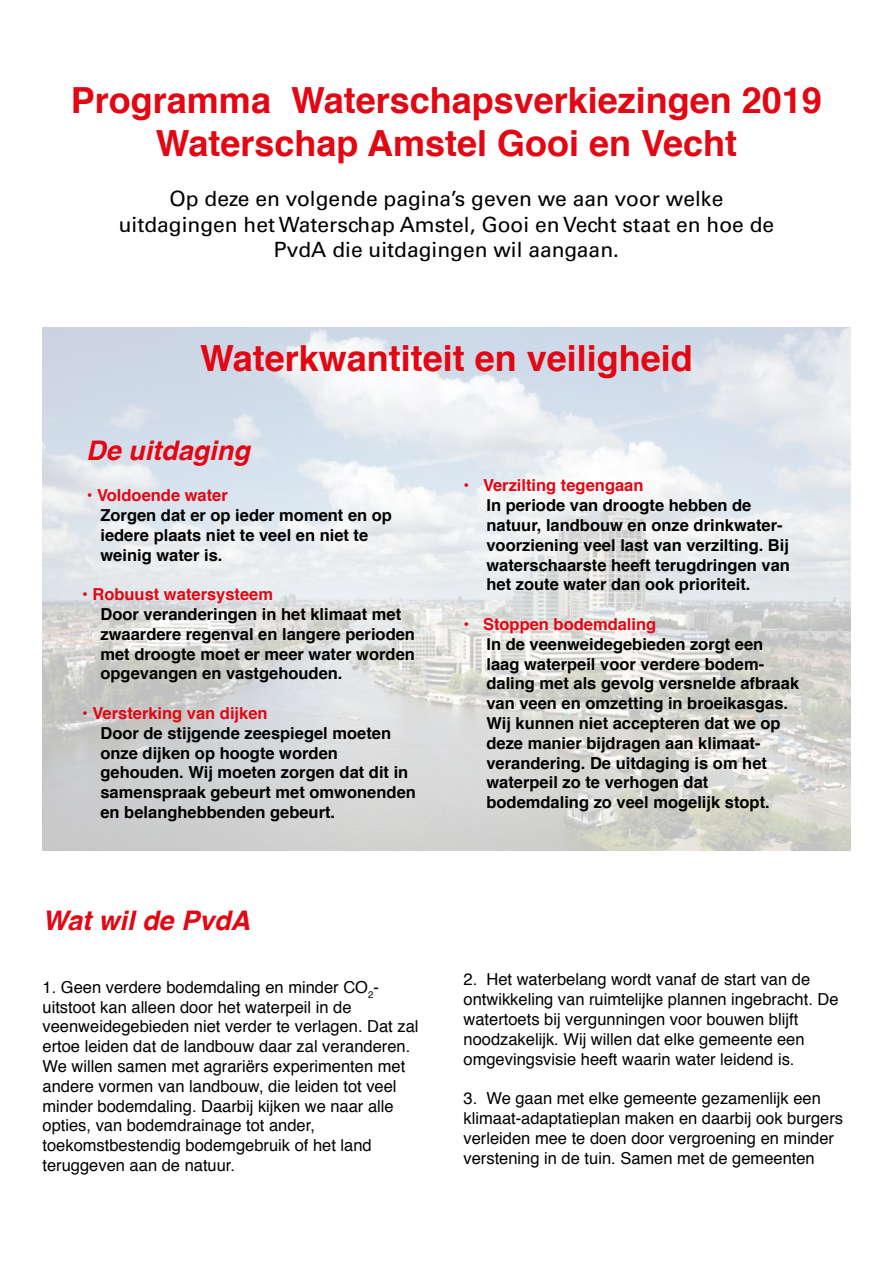
<style>
.page{position:relative;width:893px;height:1263px;background:#fff}
.page>*{position:absolute;margin:0;border:0;box-sizing:border-box;transform-origin:0 0}
.t1{font:700 36px/43.2px "Helvetica";color:#e30613;text-align:center}
.t2{font:italic 700 27px "Helvetica";color:#e30613}
.t3{font:21px/25.2px "Univers";color:#000;text-align:center}
.t4{font:700 16.5px/19.8px "Helvetica";color:#000}
.t5{font:16.5px/19.8px "Helvetica";color:#000}
.t6{font:700 16.5px "Helvetica";color:#e30613}
</style>
<div class="page">
<img style="left:43px;top:327px;width:807px;height:523px">
<h1 class="t1" style="left:71px;top:79px;width:752px">Programma Waterschapsverkiezingen 2019<br>Waterschap Amstel Gooi en Vecht</h1>
<p class="t3" style="left:119px;top:186px;width:657px">Op deze en volgende pagina’s geven we aan voor welke uitdagingen het Waterschap Amstel, Gooi en Vecht staat en hoe de<br>PvdA die uitdagingen wil aangaan.</p>
<h1 class="t1" style="left:200px;top:337px;width:494px">Waterkwantiteit en veiligheid</h1>
<h2 class="t2" style="left:86px;top:428px;width:165px">De uitdaging</h2>
<p class="t6" style="left:87px;top:482px;width:143px">• Voldoende water</p>
<p class="t4" style="left:100px;top:505px;width:293px">Zorgen dat er op ieder moment en op iedere plaats niet te veel en niet te weinig water is.</p>
<p class="t6" style="left:82px;top:581px;width:192px">• Robuust watersysteem</p>
<p class="t4" style="left:100px;top:604px;width:316px">Door veranderingen in het klimaat met zwaardere regenval en langere perioden met droogte moet er meer water worden opgevangen en vastgehouden.</p>
<p class="t6" style="left:82px;top:700px;width:187px">• Versterking van dijken</p>
<p class="t4" style="left:100px;top:723px;width:317px">Door de stijgende zeespiegel moeten onze dijken op hoogte worden gehouden. Wij moeten zorgen dat dit in samenspraak gebeurt met omwonenden en belanghebbenden gebeurt.</p>
<h2 class="t2" style="left:43px;top:898px;width:209px">Wat wil de PvdA</h2>
<p class="t6" style="left:463px;top:472px;width:181px">• Verzilting tegengaan</p>
<p class="t4" style="left:486px;top:496px;width:305px">In periode van droogte hebben de natuur, landbouw en onze drinkwater&shy;voorziening veel last van verzilting. Bij waterschaarste heeft terugdringen van het zoute water dan ook prioriteit.</p>
<p class="t6" style="left:463px;top:611px;width:194px">• Stoppen bodemdaling</p>
<p class="t4" style="left:486px;top:634px;width:314px">In de veenweidegebieden zorgt een laag waterpeil voor verdere bodem&shy;daling met als gevolg versnelde afbraak van veen en omzetting in broeikasgas.<br>Wij kunnen niet accepteren dat we op deze manier bijdragen aan klimaat&shy;verandering. De uitdaging is om het waterpeil zo te verhogen dat bodemdaling zo veel mogelijk stopt.</p>
<p class="t5" style="left:43px;top:978px;width:378px">1. Geen verdere bodemdaling en minder CO<sub>2</sub>- uitstoot kan alleen door het waterpeil in de veenweidegebieden niet verder te verlagen. Dat zal ertoe leiden dat de landbouw daar zal veranderen.<br>We willen samen met agrariërs experimenten met andere vormen van landbouw, die leiden tot veel minder bodemdaling. Daarbij kijken we naar alle opties, van bodemdrainage tot ander, toekomstbestendig bodemgebruik of het land teruggeven aan de natuur.</p>
<p class="t5" style="left:463px;top:970px;width:377px">2. Het waterbelang wordt vanaf de start van de ontwikkeling van ruimtelijke plannen ingebracht. De watertoets bij vergunningen voor bouwen blijft noodzakelijk. Wij willen dat elke gemeente een omgevingsvisie heeft waarin water leidend is.</p>
<p class="t5" style="left:463px;top:1089px;width:381px">3. We gaan met elke gemeente gezamenlijk een klimaat-adaptatieplan maken en daarbij ook burgers verleiden mee te doen door vergroening en minder verstening in de tuin. Samen met de gemeenten</p>
</div>
